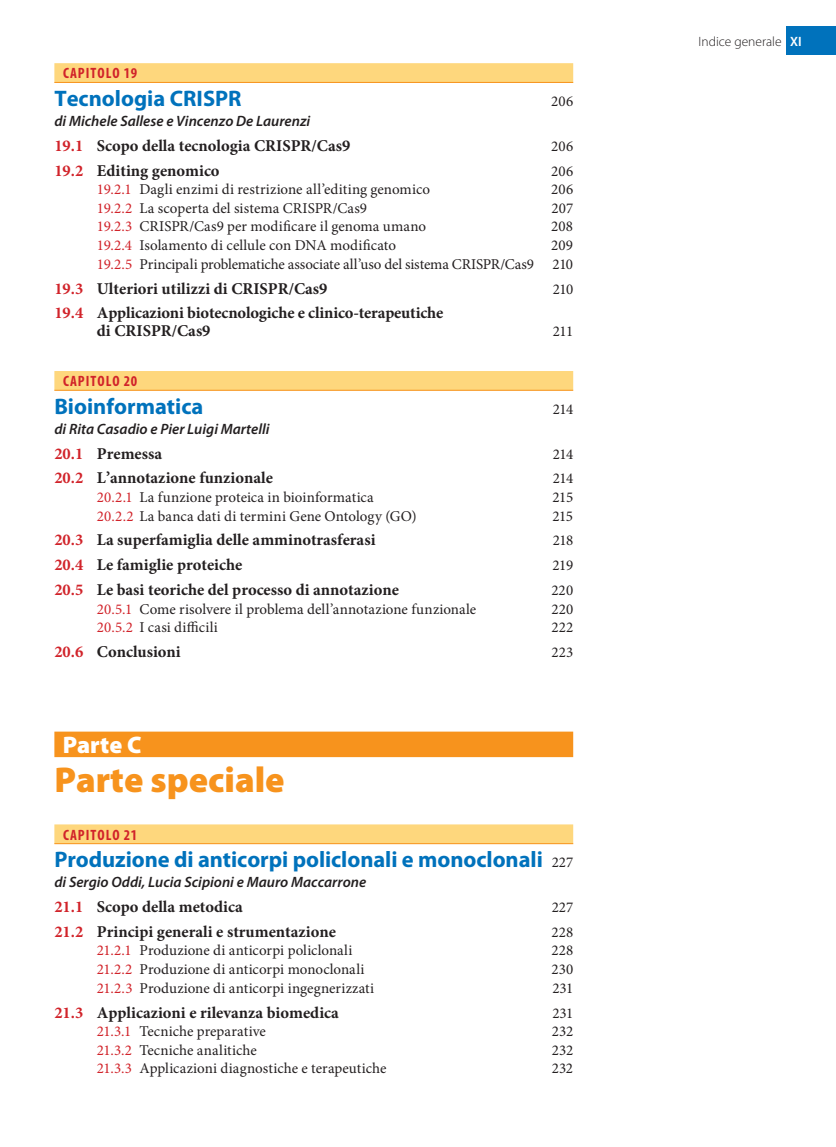
<style>
.page{position:relative;width:836px;height:1147px;background:#fff}
.page>*{position:absolute;margin:0;border:0;box-sizing:border-box;transform-origin:0 0}
.t1{font:900 36px "Myriad Pro";color:#f7931d}
.t2{font:900 24px "Myriad Pro";letter-spacing:-.005em;color:#fff}
.t3{font:700 22.5px "Myriad Pro";letter-spacing:-.005em;color:#0072bc}
.t4{font:700 16.5px/18px "Minion Pro";color:#231f20}
.t5{font:15px/18.6px "Minion Pro";color:#231f20;text-align:right}
.t6{font:italic 600 15px "Myriad Pro";color:#231f20}
.t7{font:700 condensed 15px "Myriad Pro";letter-spacing:.07em;color:#d1232a}
.t8{font:300 13.5px "Myriad Pro";color:#231f20}
.s1{color:#d1232a}
.s2{font-family:"Minion Pro";font-weight:400;font-size:15px;color:#231f20}
.s3{font-weight:600;color:#fff}
</style>
<div class="page">
<div style="left:786px;top:26px;width:50px;height:29px;background:#0072bc"></div>
<div style="left:54px;top:63px;width:519px;height:20px;background:#fed77d"></div>
<hr style="left:54px;top:82px;width:519px;height:1px;background:#f7931d">
<div style="left:54px;top:371px;width:519px;height:19px;background:#fed77d"></div>
<hr style="left:54px;top:390px;width:519px;height:1px;background:#f7931d">
<div style="left:54px;top:731px;width:519px;height:26px;background:#f7931d"></div>
<div style="left:54px;top:824px;width:519px;height:19px;background:#fed77d"></div>
<hr style="left:54px;top:843px;width:519px;height:1px;background:#f7931d">
<p class="t7" style="left:63px;top:64px;width:76px">CAPITOLO 19</p>
<h3 class="t3" style="left:54px;top:84px;width:189px">Tecnologia CRISPR</h3>
<p class="t5" style="left:551px;top:92px;width:24px">206</p>
<p class="t6" style="left:54px;top:111px;width:257px">di Michele Sallese e Vincenzo De Laurenzi</p>
<p class="t4" style="left:54px;top:136px;width:297px"><span class="s1">19.1</span> Scopo della tecnologia CRISPR/Cas9</p>
<p class="t5" style="left:551px;top:137px;width:24px">206</p>
<p class="t4" style="left:54px;top:161px;width:167px"><span class="s1">19.2</span> Editing genomico</p>
<p class="t5" style="left:551px;top:161px;width:24px">206</p>
<p class="t5" style="left:97px;top:180px;width:335px"><span class="s1">19.2.1</span> Dagli enzimi di restrizione all’editing genomico</p>
<p class="t5" style="left:551px;top:180px;width:24px">206</p>
<p class="t5" style="left:97px;top:199px;width:272px"><span class="s1">19.2.2</span> La scoperta del sistema CRISPR/Cas9</p>
<p class="t5" style="left:551px;top:199px;width:23px">207</p>
<p class="t5" style="left:97px;top:217px;width:331px"><span class="s1">19.2.3</span> CRISPR/Cas9 per modificare il genoma umano</p>
<p class="t5" style="left:551px;top:217px;width:23px">208</p>
<p class="t5" style="left:97px;top:236px;width:301px"><span class="s1">19.2.4</span> Isolamento di cellule con DNA modificato</p>
<p class="t5" style="left:97px;top:236px;width:478px">209<br><span class="s1">19.2.5</span> Principali problematiche associate all’uso del sistema CRISPR/Cas9 210</p>
<p class="t4" style="left:54px;top:279px;width:275px"><span class="s1">19.3</span> Ulteriori utilizzi di CRISPR/Cas9</p>
<p class="t5" style="left:553px;top:279px;width:22px">210</p>
<p class="t4" style="left:97px;top:304px;width:348px;text-indent:-43px"><span class="s1">19.4</span> Applicazioni biotecnologiche e clinico-terapeutiche di CRISPR/Cas9</p>
<p class="t5" style="left:553px;top:322px;width:22px">211</p>
<p class="t7" style="left:63px;top:372px;width:76px">CAPITOLO 20</p>
<h3 class="t3" style="left:54px;top:391px;width:150px">Bioinformatica</h3>
<p class="t5" style="left:553px;top:399px;width:22px">214</p>
<p class="t6" style="left:54px;top:419px;width:217px">di Rita Casadio e Pier Luigi Martelli</p>
<p class="t4" style="left:54px;top:444px;width:109px"><span class="s1">20.1</span> Premessa</p>
<p class="t5" style="left:553px;top:444px;width:22px">214</p>
<p class="t4" style="left:54px;top:469px;width:220px"><span class="s1">20.2</span> L’annotazione funzionale</p>
<p class="t5" style="left:553px;top:469px;width:22px">214</p>
<p class="t5" style="left:97px;top:488px;width:278px"><span class="s1">20.2.1</span> La funzione proteica in bioinformatica</p>
<p class="t5" style="left:552px;top:488px;width:22px">215</p>
<p class="t5" style="left:97px;top:506px;width:321px"><span class="s1">20.2.2</span> La banca dati di termini Gene Ontology (GO)</p>
<p class="t5" style="left:552px;top:506px;width:22px">215</p>
<p class="t4" style="left:54px;top:531px;width:323px"><span class="s1">20.3</span> La superfamiglia delle amminotrasferasi</p>
<p class="t5" style="left:553px;top:531px;width:22px">218</p>
<p class="t4" style="left:54px;top:555px;width:189px"><span class="s1">20.4</span> Le famiglie proteiche</p>
<p class="t5" style="left:552px;top:556px;width:22px">219</p>
<p class="t4" style="left:54px;top:580px;width:346px"><span class="s1">20.5</span> Le basi teoriche del processo di annotazione</p>
<p class="t5" style="left:551px;top:581px;width:23px">220</p>
<p class="t5" style="left:97px;top:599px;width:381px"><span class="s1">20.5.1</span> Come risolvere il problema dell’annotazione funzionale</p>
<p class="t5" style="left:551px;top:599px;width:23px">220</p>
<p class="t5" style="left:97px;top:618px;width:122px"><span class="s1">20.5.2</span> I casi difficili</p>
<p class="t5" style="left:551px;top:618px;width:23px">222</p>
<p class="t4" style="left:54px;top:642px;width:128px"><span class="s1">20.6</span> Conclusioni</p>
<p class="t5" style="left:551px;top:643px;width:23px">223</p>
<h2 class="t2" style="left:63px;top:728px;width:80px">Parte C</h2>
<h1 class="t1" style="left:54px;top:755px;width:232px">Parte speciale</h1>
<p class="t7" style="left:63px;top:825px;width:76px">CAPITOLO 21</p>
<h3 class="t3" style="left:54px;top:844px;width:520px">Produzione di anticorpi policlonali e monoclonali <span class="s2">227</span></h3>
<p class="t6" style="left:54px;top:872px;width:313px">di Sergio Oddi, Lucia Scipioni e Mauro Maccarrone</p>
<p class="t4" style="left:54px;top:897px;width:190px"><span class="s1">21.1</span> Scopo della metodica</p>
<p class="t5" style="left:552px;top:897px;width:23px">227</p>
<p class="t4" style="left:54px;top:922px;width:283px"><span class="s1">21.2</span> Principi generali e strumentazione</p>
<p class="t5" style="left:551px;top:922px;width:23px">228</p>
<p class="t5" style="left:97px;top:941px;width:257px"><span class="s1">21.2.1</span> Produzione di anticorpi policlonali</p>
<p class="t5" style="left:551px;top:941px;width:23px">228</p>
<p class="t5" style="left:97px;top:959px;width:269px"><span class="s1">21.2.2</span> Produzione di anticorpi monoclonali</p>
<p class="t5" style="left:551px;top:959px;width:23px">230</p>
<p class="t5" style="left:97px;top:978px;width:279px"><span class="s1">21.2.3</span> Produzione di anticorpi ingegnerizzati</p>
<p class="t5" style="left:552px;top:978px;width:22px">231</p>
<p class="t4" style="left:54px;top:1002px;width:286px"><span class="s1">21.3</span> Applicazioni e rilevanza biomedica</p>
<p class="t5" style="left:552px;top:1003px;width:22px">231</p>
<p class="t5" style="left:97px;top:1021px;width:170px"><span class="s1">21.3.1</span> Tecniche preparative</p>
<p class="t5" style="left:552px;top:1021px;width:23px">232</p>
<p class="t5" style="left:97px;top:1040px;width:161px"><span class="s1">21.3.2</span> Tecniche analitiche</p>
<p class="t5" style="left:552px;top:1040px;width:23px">232</p>
<p class="t5" style="left:97px;top:1059px;width:291px"><span class="s1">21.3.3</span> Applicazioni diagnostiche e terapeutiche</p>
<p class="t5" style="left:552px;top:1059px;width:23px">232</p>
<p class="t8" style="left:698px;top:34px;width:105px">Indice generale <span class="s3">XI</span></p>
</div>
